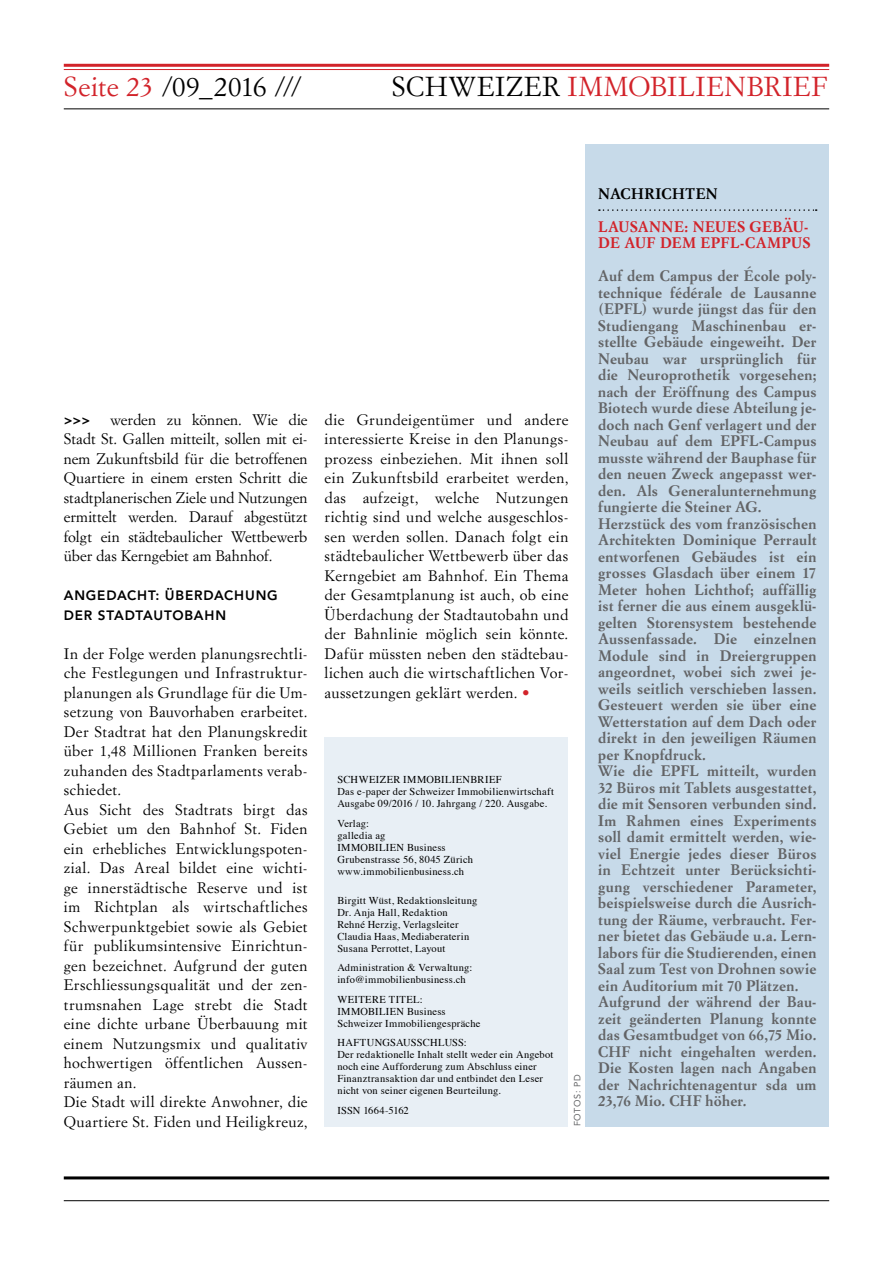
<style>
.page{position:relative;width:893px;height:1263px;background:#fff}
.page>*{position:absolute;margin:0;border:0;box-sizing:border-box;transform-origin:0 0}
.t1{font:27px "Simoncini Garamond Std";letter-spacing:.03em;color:#d2232a}
.t2{font:27px "Simoncini Garamond Std";letter-spacing:.005em;color:#000}
.t3{font:15px/19.5px "Simoncini Garamond Std";letter-spacing:.025em;color:#000;text-align:justify}
.t4{font:700 15px/16.5px "Simoncini Garamond Std";letter-spacing:.02em;color:#636466}
.t5{font:700 15px/16.5px "Simoncini Garamond Std";letter-spacing:.02em;color:#d2232a}
.t6{font:700 15px "Simoncini Garamond Std";letter-spacing:.03em;color:#000}
.t7{font:800 13.5px/19.5px "Avenir LT Std";letter-spacing:.06em;color:#000}
.t8{font:10.5px/12px "Times";letter-spacing:.02em;color:#000}
.t9{font:9px "Avenir LT Std";letter-spacing:.075em;color:#636466}
.s1{color:#d2232a}
.s2{color:#000}
.s3{font-family:"Avenir LT Std";font-weight:900;color:#d2232a}
</style>
<div class="page">
<hr style="left:64px;top:1176px;width:765px;height:3px;background:#000">
<hr style="left:64px;top:1200px;width:765px;height:1px;background:#000">
<hr style="left:64px;top:64px;width:765px;height:3px;background:#d2232a">
<hr style="left:64px;top:69px;width:765px;height:1px;background:#d2232a">
<hr style="left:64px;top:108px;width:765px;height:1px;background:#000">
<div style="left:325px;top:737px;width:243px;height:389px;background:#e8eff5"></div>
<div style="left:585px;top:145px;width:244px;height:982px;background:#c7dae9"></div>
<svg style="left:599px;top:209px;width:218px;height:2px"></svg>
<h1 class="t2" style="left:64px;top:70px;width:239px"><span class="s1">Seite 23</span> /09_2016 ///</h1>
<h1 class="t1" style="left:392px;top:70px;width:437px"><span class="s2">SCHWEIZER</span> IMMOBILIENBRIEF</h1>
<p class="t3" style="left:64px;top:409px;width:245px;text-indent:47px">werden zu können. Wie die Stadt St. Gallen mitteilt, sollen mit ei&shy;nem Zukunftsbild für die betroffenen Quartiere in einem ersten Schritt die stadtplanerischen Ziele und Nutzungen ermittelt werden. Darauf abgestützt folgt ein städtebaulicher Wettbewerb über das Kerngebiet am Bahnhof.</p>
<p class="t7" style="left:64px;top:586px;width:215px">ANGEDACHT: ÜBERDACHUNG<br>DER STADTAUTOBAHN</p>
<p class="t3" style="left:64px;top:643px;width:245px;text-align:left">In der Folge werden planungsrechtli&shy;che Festlegungen und Infrastruktur&shy;planungen als Grundlage für die Um&shy;setzung von Bauvorhaben erarbeitet.<br>Der Stadtrat hat den Planungskredit über 1,48 Millionen Franken bereits zuhanden des Stadtparlaments verab&shy;schiedet.<br>Aus Sicht des Stadtrats birgt das Gebiet um den Bahnhof St. Fiden ein erhebliches Entwicklungspoten&shy;zial. Das Areal bildet eine wichti&shy;ge innerstädtische Reserve und ist im Richtplan als wirtschaftliches Schwerpunktgebiet sowie als Gebiet für publikumsintensive Einrichtun&shy;gen bezeichnet. Aufgrund der guten Erschliessungsqualität und der zen&shy;trumsnahen Lage strebt die Stadt eine dichte urbane Überbauung mit einem Nutzungsmix und qualitativ hochwertigen öffentlichen Aussen&shy;räumen an.<br>Die Stadt will direkte Anwohner, die Quartiere St. Fiden und Heiligkreuz,</p>
<p class="t7" style="left:64px;top:410px;width:28px">&gt;&gt;&gt;</p>
<p class="t3" style="left:325px;top:409px;width:245px">die Grundeigentümer und andere interessierte Kreise in den Planungs&shy;prozess einbeziehen. Mit ihnen soll ein Zukunftsbild erarbeitet werden, das aufzeigt, welche Nutzungen richtig sind und welche ausgeschlos&shy;sen werden sollen. Danach folgt ein städtebaulicher Wettbewerb über das Kerngebiet am Bahnhof. Ein Thema der Gesamtplanung ist auch, ob eine Überdachung der Stadtautobahn und der Bahnlinie möglich sein könnte.<br>Dafür müssten neben den städtebau&shy;lichen auch die wirtschaftlichen Vor&shy;aussetzungen geklärt werden. <span class="s3">•</span></p>
<p class="t8" style="left:337px;top:773px;width:218px">SCHWEIZER IMMOBILIENBRIEF<br>Das e-paper der Schweizer Immobilienwirtschaft<br>Ausgabe 09/2016 / 10. Jahrgang / 220. Ausgabe.</p>
<p class="t8" style="left:337px;top:816px;width:137px">Verlag:<br>galledia ag<br>IMMOBILIEN Business<br>Grubenstrasse 56, 8045 Zürich www.immobilienbusiness.ch</p>
<p class="t8" style="left:337px;top:893px;width:141px">Birgitt Wüst, Redaktionsleitung<br>Dr. Anja Hall, Redaktion<br>Rehné Herzig, Verlagsleiter<br>Claudia Haas, Mediaberaterin<br>Susana Perrottet, Layout</p>
<p class="t8" style="left:337px;top:961px;width:137px">Administration &amp; Verwaltung: info@immobilienbusiness.ch</p>
<p class="t8" style="left:337px;top:992px;width:145px">WEITERE TITEL:<br>IMMOBILIEN Business<br>Schweizer Immobiliengespräche</p>
<p class="t8" style="left:337px;top:1036px;width:218px">HAFTUNGSAUSSCHLUSS:<br>Der redaktionelle Inhalt stellt weder ein Angebot noch eine Aufforderung zum Abschluss einer Finanztransaktion dar und entbindet den Leser nicht von seiner eigenen Beurteilung.</p>
<p class="t8" style="left:337px;top:1103px;width:73px">ISSN 1664-5162</p>
<p class="t9" style="left:572px;top:1126px;width:53px;rotate:-90deg">FOTOS: PD</p>
<p class="t6" style="left:598px;top:184px;width:121px">NACHRICHTEN</p>
<p class="t5" style="left:598px;top:219px;width:214px">LAUSANNE: NEUES GEBÄU-<br>DE AUF DEM EPFL-CAMPUS</p>
<p class="t4" style="left:598px;top:268px;width:220px">Auf dem Campus der École poly&shy;technique fédérale de Lausanne (EPFL) wurde jüngst das für den<br>Studiengang Maschinenbau er&shy;stellte Gebäude eingeweiht. Der<br>Neubau war ursprünglich für die Neuroprothetik vorgesehen; nach der Eröffnung des Campus<br>Biotech wurde diese Abteilung je&shy;doch nach Genf verlagert und der<br>Neubau auf dem EPFL-Campus musste während der Bauphase für den neuen Zweck angepasst wer&shy;den. Als Generalunternehmung fungierte die Steiner AG.<br>Herzstück des vom französischen<br>Architekten Dominique Perrault entworfenen Gebäudes ist ein grosses Glasdach über einem 17<br>Meter hohen Lichthof; auffällig ist ferner die aus einem ausgeklü&shy;gelten Storensystem bestehende<br>Aussenfassade. Die einzelnen<br>Module sind in Dreiergruppen angeordnet, wobei sich zwei je&shy;weils seitlich verschieben lassen.<br>Gesteuert werden sie über eine<br>Wetterstation auf dem Dach oder direkt in den jeweiligen Räumen per Knopfdruck.<br>Wie die EPFL mitteilt, wurden<br>32 Büros mit Tablets ausgestattet, die mit Sensoren verbunden sind.<br>Im Rahmen eines Experiments soll damit ermittelt werden, wie&shy;viel Energie jedes dieser Büros in Echtzeit unter Berücksichti&shy;gung verschiedener Parameter, beispielsweise durch die Ausrich&shy;tung der Räume, verbraucht. Fer&shy;ner bietet das Gebäude u.a. Lern&shy;labors für die Studierenden, einen<br>Saal zum Test von Drohnen sowie ein Auditorium mit 70 Plätzen.<br>Aufgrund der während der Bau&shy;zeit geänderten Planung konnte das Gesamtbudget von 66,75 Mio.<br>CHF nicht eingehalten werden.<br>Die Kosten lagen nach Angaben der Nachrichtenagentur sda um<br>23,76 Mio. CHF höher.</p>
</div>
